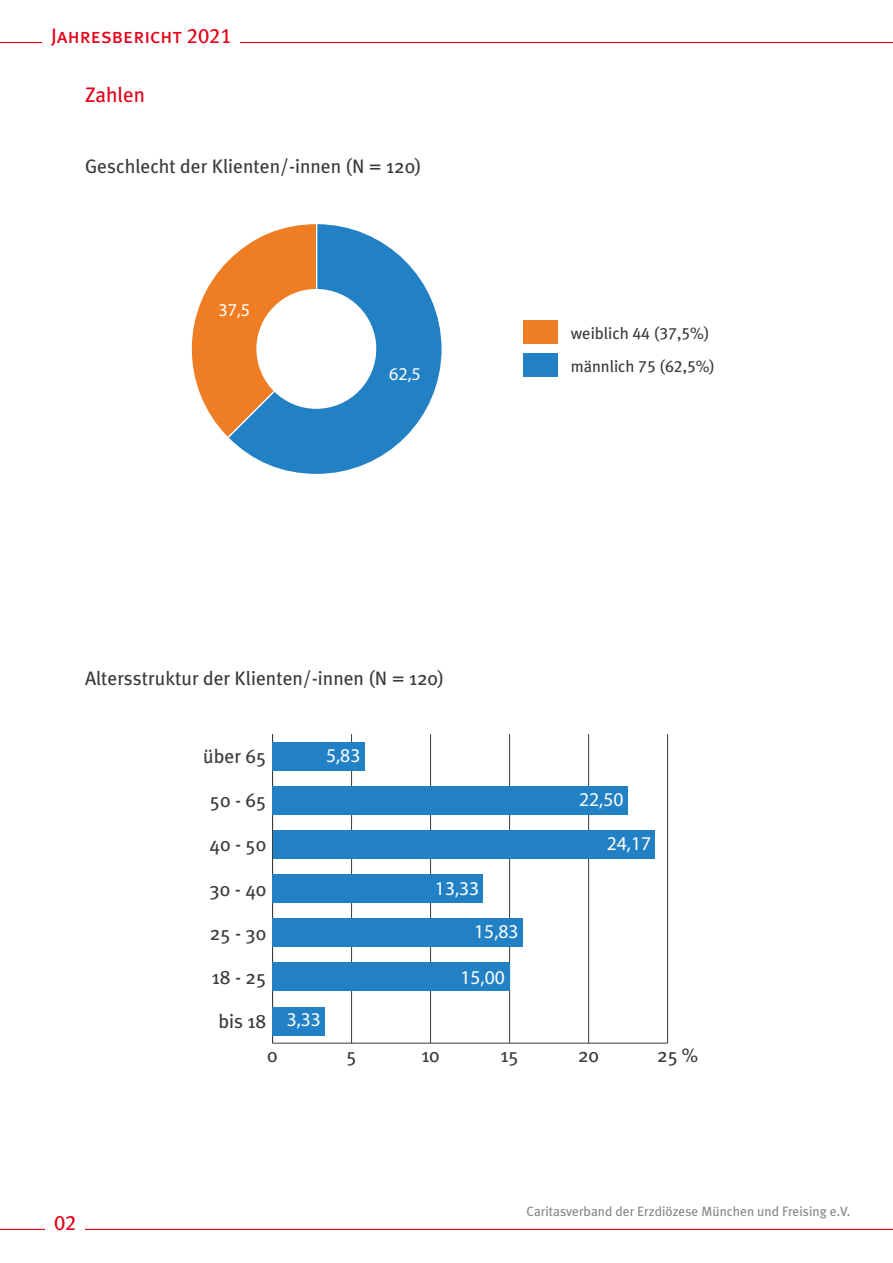
<style>
.page{position:relative;width:893px;height:1263px;background:#fff}
.page>*{position:absolute;margin:0;border:0;box-sizing:border-box;transform-origin:0 0}
.t1{font:21px "Meta Plus Book Caps";color:#e30018}
.t2{font:21px "Meta Plus";color:#e30018}
.t3{font:19.5px "Meta Plus";color:#3b3b3a}
.t4{font:19.5px "Myriad Pro";color:#fff}
.t5{font:18.15px "Myriad Pro";color:#fff}
.t6{font:16.5px "Meta Plus Book Caps";color:#3b3b3a}
.t7{font:13.5px "Meta Plus";color:#878786}
.s1{font-family:"Meta Plus"}
</style>
<div class="page">
<hr style="left:0;top:1229px;width:893px;height:1px;background:#e30018">
<hr style="left:0;top:42px;width:893px;height:1px;background:#e30018">
<div style="left:45px;top:1208px;width:40px;height:27px;background:#fff"></div>
<div style="left:43px;top:17px;width:197px;height:34px;background:#fff"></div>
<hr style="left:273px;top:1043px;width:395px;height:1px;background:#3b3b3a">
<hr style="left:351px;top:734px;width:1px;height:309px;background:#3b3b3a">
<hr style="left:430px;top:734px;width:1px;height:309px;background:#3b3b3a">
<hr style="left:509px;top:734px;width:1px;height:309px;background:#3b3b3a">
<hr style="left:588px;top:734px;width:1px;height:309px;background:#3b3b3a">
<hr style="left:667px;top:734px;width:1px;height:309px;background:#3b3b3a">
<hr style="left:272px;top:734px;width:1px;height:309px;background:#3b3b3a">
<div style="left:273px;top:742px;width:92px;height:28px;background:#2281c4"></div>
<div style="left:273px;top:786px;width:355px;height:28px;background:#2281c4"></div>
<div style="left:273px;top:830px;width:381px;height:29px;background:#2281c4"></div>
<div style="left:273px;top:874px;width:210px;height:29px;background:#2281c4"></div>
<div style="left:273px;top:919px;width:250px;height:28px;background:#2281c4"></div>
<div style="left:273px;top:963px;width:237px;height:28px;background:#2281c4"></div>
<div style="left:273px;top:1007px;width:52px;height:28px;background:#2281c4"></div>
<svg style="left:191px;top:263px;width:35px;height:172px"></svg>
<svg style="left:226px;top:224px;width:216px;height:250px"></svg>
<div style="left:256px;top:289px;width:120px;height:120px;background:#fff;border-radius:50%"></div>
<div style="left:523px;top:353px;width:34px;height:24px;background:#2281c4"></div>
<div style="left:523px;top:320px;width:34px;height:24px;background:#ef7d24"></div>
<p class="t1" style="left:51px;top:23px;width:182px">Jahresbericht 2021</p>
<p class="t2" style="left:85px;top:82px;width:61px">Zahlen</p>
<p class="t3" style="left:85px;top:155px;width:338px">Geschlecht der Klienten/-innen (N = 120)</p>
<p class="t5" style="left:219px;top:300px;width:33px">37,5</p>
<p class="t5" style="left:389px;top:364px;width:33px">62,5</p>
<p class="t6" style="left:571px;top:323px;width:140px"><span class="s1">weiblich</span> 44 (37,5%)</p>
<p class="t6" style="left:571px;top:357px;width:146px"><span class="s1">männlich</span> 75 (62,5%)</p>
<p class="t3" style="left:85px;top:667px;width:361px">Altersstruktur der Klienten/-innen (N = 120)</p>
<p class="t3" style="left:203px;top:745px;width:65px">über 65</p>
<p class="t4" style="left:326px;top:745px;width:36px">5,83</p>
<p class="t3" style="left:210px;top:789px;width:58px">50 - 65</p>
<p class="t3" style="left:210px;top:833px;width:58px">40 - 50</p>
<p class="t3" style="left:210px;top:877px;width:58px">30 - 40</p>
<p class="t3" style="left:210px;top:922px;width:58px">25 - 30</p>
<p class="t3" style="left:212px;top:966px;width:56px">18 - 25</p>
<p class="t3" style="left:219px;top:1010px;width:49px">bis 18</p>
<p class="t4" style="left:287px;top:1009px;width:36px">3,33</p>
<p class="t4" style="left:435px;top:878px;width:46px">13,33</p>
<p class="t4" style="left:474px;top:921px;width:46px">15,83</p>
<p class="t4" style="left:461px;top:967px;width:46px">15,00</p>
<p class="t4" style="left:579px;top:789px;width:46px">22,50</p>
<p class="t4" style="left:607px;top:833px;width:46px">24,17</p>
<p class="t1" style="left:54px;top:1211px;width:24px">02</p>
<p class="t3" style="left:267px;top:1044px;width:12px">0</p>
<p class="t3" style="left:346px;top:1044px;width:12px">5</p>
<p class="t3" style="left:421px;top:1044px;width:20px">10</p>
<p class="t3" style="left:500px;top:1044px;width:20px">15</p>
<p class="t3" style="left:578px;top:1044px;width:23px">20</p>
<p class="t3" style="left:657px;top:1044px;width:42px">25%</p>
<p class="t7" style="left:527px;top:1203px;width:325px">Caritasverband der Erzdiözese München und Freising e.V.</p>
</div>
